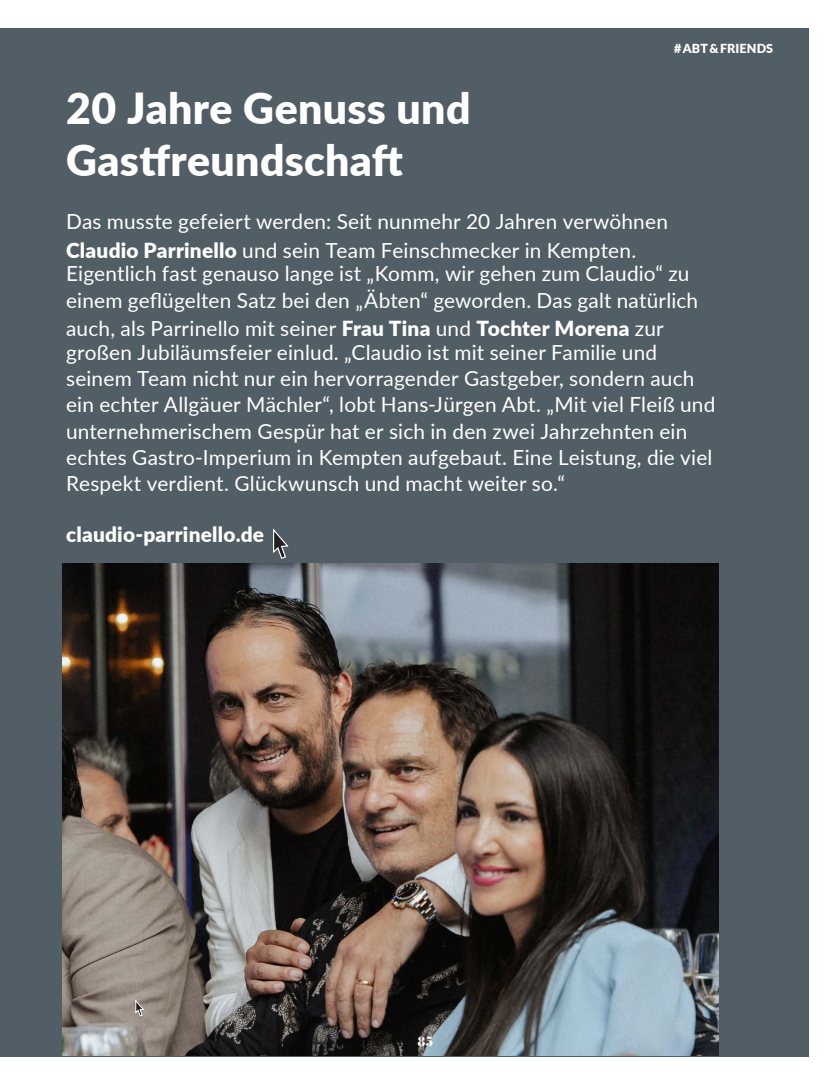
<style>
.page{position:relative;width:837px;height:1085px;background:#fff}
.page>*{position:absolute;margin:0;border:0;box-sizing:border-box;transform-origin:0 0}
.t1{font:900 42.75px/52.4px "Lato";letter-spacing:.01em;color:#fff}
.t2{font:20.75px/26.2px "Lato";letter-spacing:.01em;color:#fff}
.t3{font:900 20.75px "Lato";letter-spacing:.01em;color:#fff}
.t4{font:900 13.12px "Bauer Bodoni Pro";color:#fff}
.t5{font:900 12.5px "Lato";letter-spacing:.005em;color:#fff}
.s1{font-weight:900}
</style>
<div class="page">
<div style="left:0;top:28px;width:808px;height:1028px;background:#525e65"></div>
<img style="left:62px;top:564px;width:656px;height:491px">
<svg style="left:273px;top:528px;width:16px;height:31px"></svg>
<div style="left:134px;top:998px;width:11px;height:20px;background:#231f20;opacity:.3"></div>
<svg style="left:135px;top:998px;width:9px;height:18px"></svg>
<p class="t5" style="left:674px;top:41px;width:100px"># ABT &amp; FRIENDS</p>
<h1 class="t1" style="left:66px;top:81px;width:406px">20 Jahre Genuss und<br>Gastfreundschaft</h1>
<p class="t2" style="left:66px;top:206px;width:603px;line-height:28.8px">Das musste gefeiert werden: Seit nunmehr 20 Jahren verwöhnen<br><span class="s1">Claudio Parrinello</span> und sein Team Feinschmecker in Kempten.</p>
<p class="t2" style="left:66px;top:260px;width:633px">Eigentlich fast genauso lange ist „Komm, wir gehen zum Claudio“ zu einem geflügelten Satz bei den „Äbten“ geworden. Das galt natürlich</p>
<p class="t2" style="left:66px;top:316px;width:599px;line-height:23.6px">auch, als Parrinello mit seiner <span class="s1">Frau Tina</span> und <span class="s1">Tochter Morena</span> zur großen Jubiläumsfeier einlud. „Claudio ist mit seiner Familie und</p>
<p class="t2" style="left:66px;top:365px;width:650px">seinem Team nicht nur ein hervorragender Gastgeber, sondern auch ein echter Allgäuer Mächler“, lobt Hans-Jürgen Abt. „Mit viel Fleiß und unternehmerischem Gespür hat er sich in den zwei Jahrzehnten ein echtes Gastro-Imperium in Kempten aufgebaut. Eine Leistung, die viel Respekt verdient. Glückwunsch und macht weiter so.“</p>
<p class="t3" style="left:66px;top:521px;width:199px">claudio-parrinello.de</p>
<p class="t4" style="left:417px;top:1033px;width:17px">85</p>
</div>
